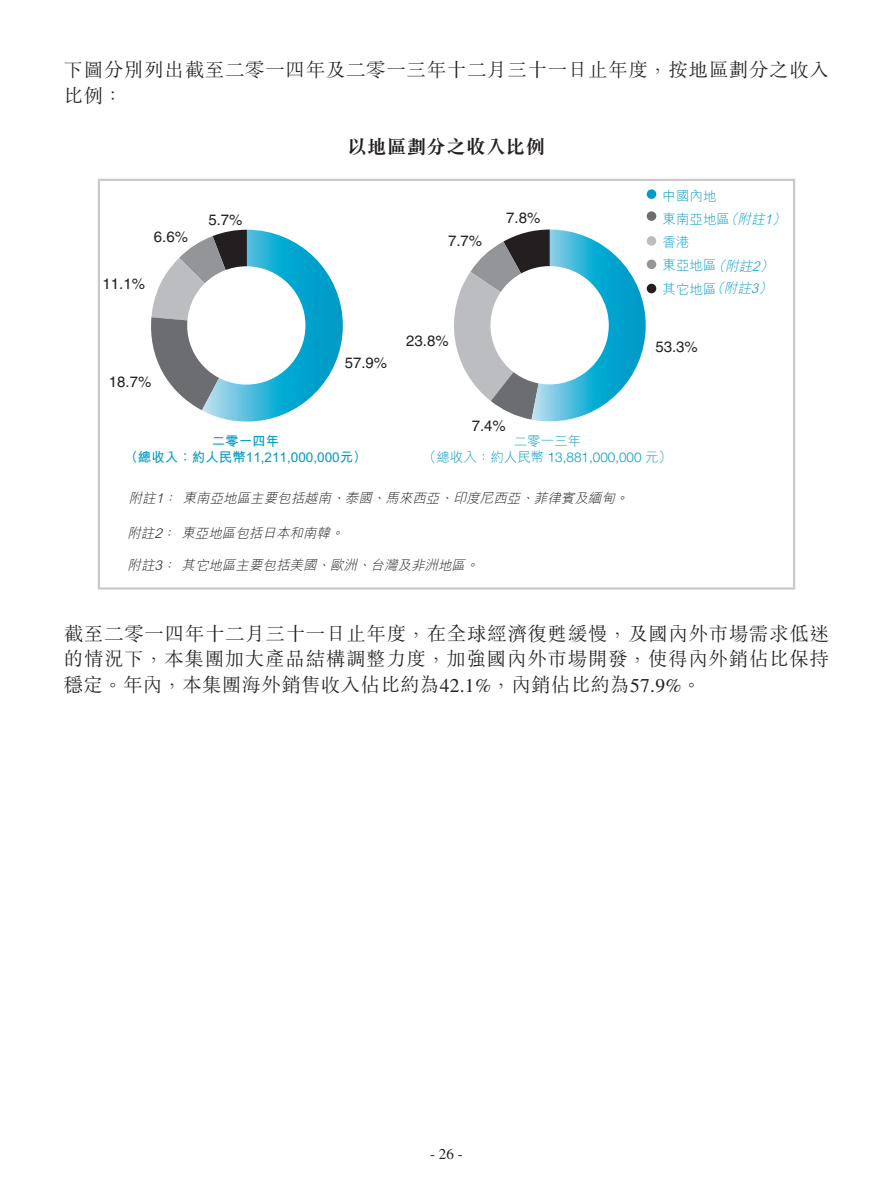
<style>
.page{position:relative;width:893px;height:1191px;background:#fff}
.page>*{position:absolute;margin:0;border:0;box-sizing:border-box;transform-origin:0 0}
.t1{font:300 19.5px/25.5px "M Sung HK";letter-spacing:.035em;color:#231f20}
.t2{font:700 19.5px "M Sung HK";letter-spacing:.015em;color:#231f20}
.t3{font:15px "Helvetica LT Std";color:#231f20}
.t4{font:15px "Times LT Std";color:#231f20}
.t5{font:italic 13.5px "M Hei HK Light E Ten B5 H";color:#231f20}
.t6{font:13.5px/16.2px "M Hei HK Bold E Ten B5 H";color:#009bc8;text-align:center}
.t7{font:300 13.5px "Helvetica Neue LT Std";color:#009bc8}
.t8{font:13.5px/23.2px "M Hei HK Light E Ten B5 H";color:#009bc8}
.t9{font:italic 13.5px/22.8px "M Hei HK Light E Ten B5 H";color:#009bc8}
.s1{font-family:"M Hei HK Light E Ten B5 H";font-weight:400}
.s2{font-family:"Times LT Std";font-weight:400}
</style>
<div class="page">
<div style="left:98px;top:179px;width:697px;height:410px;border:2px solid #c9cacc"></div>
<div style="left:647px;top:189px;width:9px;height:10px;background:#009bc8;border-radius:50%"></div>
<div style="left:647px;top:211px;width:9px;height:10px;background:#6c6d70;border-radius:50%"></div>
<div style="left:647px;top:236px;width:9px;height:10px;background:#bcbdc0;border-radius:50%"></div>
<div style="left:647px;top:284px;width:9px;height:9px;background:#231f20;border-radius:50%"></div>
<div style="left:647px;top:259px;width:9px;height:10px;background:#939598;border-radius:50%"></div>
<svg style="left:151px;top:230px;width:192px;height:191px"></svg>
<div style="left:187px;top:266px;width:118px;height:118px;background:#fff;border-radius:50%"></div>
<svg style="left:454px;top:229px;width:192px;height:192px"></svg>
<div style="left:490px;top:266px;width:119px;height:118px;background:#fff;border-radius:50%"></div>
<p class="t1" style="left:64px;top:56px;width:767px">下圖分別列出截至二零一四年及二零一三年十二月三十一日止年度，按地區劃分之收入比例：</p>
<p class="t2" style="left:347px;top:133px;width:199px">以地區劃分之收入比例</p>
<p class="t3" style="left:154px;top:228px;width:36px">6.6%</p>
<p class="t3" style="left:103px;top:275px;width:44px">11.1%</p>
<p class="t3" style="left:208px;top:211px;width:36px">5.7%</p>
<p class="t3" style="left:109px;top:373px;width:44px">18.7%</p>
<p class="t3" style="left:448px;top:232px;width:36px">7.7%</p>
<p class="t3" style="left:506px;top:209px;width:36px">7.8%</p>
<p class="t3" style="left:345px;top:354px;width:44px">57.9%</p>
<p class="t3" style="left:406px;top:332px;width:44px">23.8%</p>
<p class="t3" style="left:472px;top:416px;width:36px">7.4%</p>
<p class="t8" style="left:663px;top:183px;width:69px">中國內地東南亞地區香港<br>東亞地區其它地區</p>
<p class="t9" style="left:724px;top:207px;width:67px">（附註1）</p>
<p class="t9" style="left:710px;top:254px;width:68px">（附註2）（附註3）</p>
<p class="t3" style="left:655px;top:338px;width:44px">53.3%</p>
<p class="t6" style="left:124px;top:432px;width:244px">二零一四年<br>（總收入：約人民幣11,211,000,000元）</p>
<p class="t8" style="left:514px;top:429px;width:69px">二零一三年</p>
<p class="t7" style="left:423px;top:449px;width:251px"><span class="s1">（總收入：約人民幣</span> 13,881,000,000 <span class="s1">元）</span></p>
<p class="t5" style="left:129px;top:489px;width:505px">附註1： 東南亞地區主要包括越南、泰國、馬來西亞、印度尼西亞、菲律賓及緬甸。</p>
<p class="t5" style="left:127px;top:523px;width:222px">附註2： 東亞地區包括日本和南韓。</p>
<p class="t5" style="left:128px;top:556px;width:357px">附註3： 其它地區主要包括美國、歐洲、台灣及非洲地區。</p>
<p class="t1" style="left:64px;top:620px;width:767px;text-align:justify">截至二零一四年十二月三十一日止年度，在全球經濟復甦緩慢，及國內外市場需求低迷的情況下，本集團加大產品結構調整力度，加強國內外市場開發，使得內外銷佔比保持穩定。年內，本集團海外銷售收入佔比約為<span class="s2">42.1%</span>，內銷佔比約為<span class="s2">57.9%</span>。</p>
<p class="t4" style="left:430px;top:1145px;width:34px">- 26 -</p>
</div>
